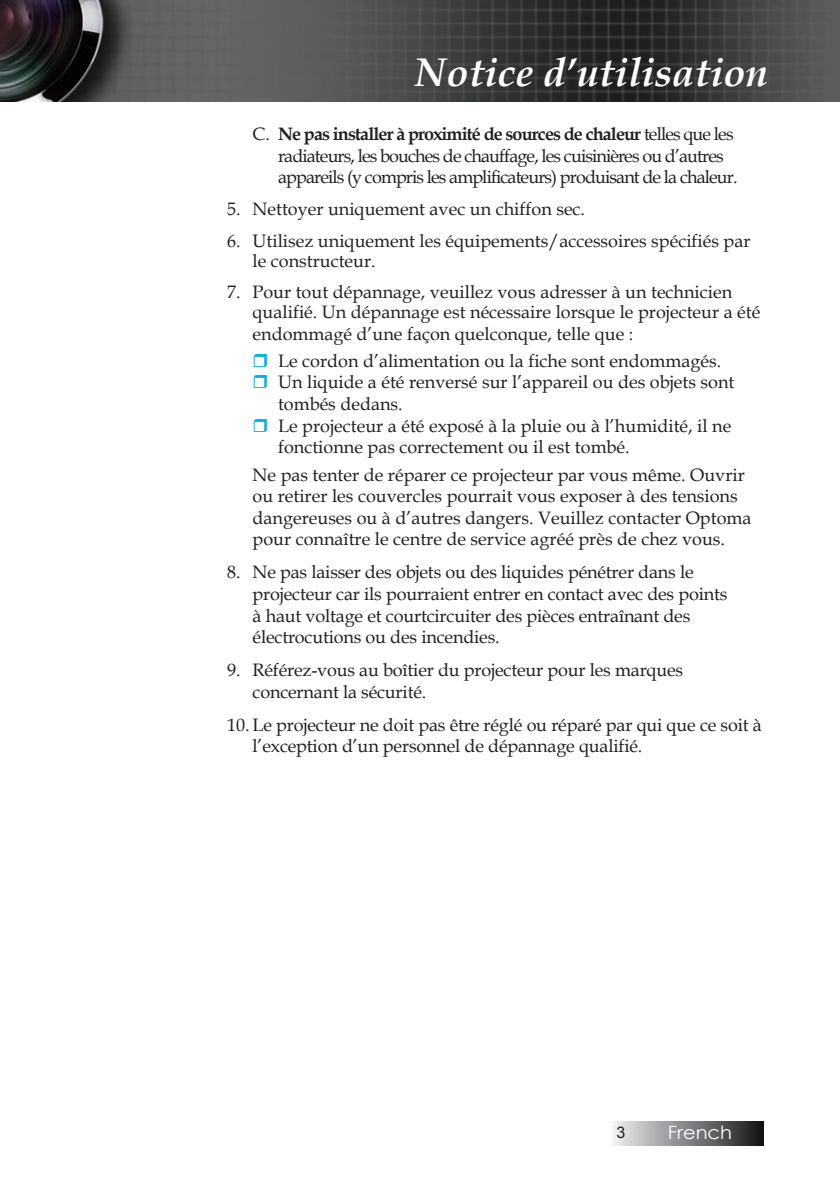
<style>
.page{position:relative;width:840px;height:1191px;background:#fff}
.page>*{position:absolute;margin:0;border:0;box-sizing:border-box;transform-origin:0 0}
.t1{font:italic 700 40px "Book Antiqua";color:#fff}
.t2{font:18.2px "Century Gothic";color:#fff;scale:1.06 1}
.t3{font:18px/21.6px "Book Antiqua";color:#231f20}
.t4{font:18px/21.6px "Book Antiqua";letter-spacing:-.05em;color:#231f20}
.s1{font-weight:700}
</style>
<div class="page">
<img style="left:0;top:0;width:839px;height:101px">
<svg style="left:613px;top:1121px;width:151px;height:24px;background:#808183"></svg>
<h1 class="t1" style="left:415px;top:45px;width:354px">Notice d’utilisation</h1>
<p class="t4" style="left:278px;top:123px;width:460px"><span class="s1">Ne pas installer à proximité de sources de chaleur</span> telles que les radiateurs, les bouches de chauffage, les cuisinières ou d’autres appareils (y compris les amplificateurs) produisant de la chaleur.</p>
<p class="t3" style="left:252px;top:193px;width:499px;line-height:31.4px">Nettoyer uniquement avec un chiffon sec.<br>Utilisez uniquement les équipements/accessoires spécifiés par</p>
<p class="t3" style="left:252px;top:244px;width:481px;line-height:31.4px">le constructeur.<br>Pour tout dépannage, veuillez vous adresser à un technicien</p>
<p class="t3" style="left:252px;top:301px;width:509px">qualifié. Un dépannage est nécessaire lorsque le projecteur a été endommagé d’une façon quelconque, telle que :</p>
<p class="t3" style="left:278px;top:349px;width:457px">Le cordon d’alimentation ou la fiche sont endommagés.<br>Un liquide a été renversé sur l’appareil ou des objets sont tombés dedans.<br>Le projecteur a été exposé à la pluie ou à l’humidité, il ne fonctionne pas correctement ou il est tombé.</p>
<p class="t3" style="left:252px;top:463px;width:500px">Ne pas tenter de réparer ce projecteur par vous même. Ouvrir ou retirer les couvercles pourrait vous exposer à des tensions dangereuses ou à d’autres dangers. Veuillez contacter Optoma pour connaître le centre de service agréé près de chez vous.</p>
<p class="t3" style="left:252px;top:561px;width:476px">Ne pas laisser des objets ou des liquides pénétrer dans le projecteur car ils pourraient entrer en contact avec des points à haut voltage et courtcircuiter des pièces entraînant des électrocutions ou des incendies.</p>
<p class="t3" style="left:252px;top:659px;width:432px">Référez-vous au boîtier du projecteur pour les marques concernant la sécurité.</p>
<p class="t3" style="left:252px;top:713px;width:510px;text-indent:-26px">10. Le projecteur ne doit pas être réglé ou réparé par qui que ce soit à l’exception d’un personnel de dépannage qualifié.</p>
<p class="t3" style="left:252px;top:123px;width:19px">C.</p>
<p class="t3" style="left:227px;top:193px;width:15px;line-height:31.4px">5.<br>6.</p>
<p class="t3" style="left:227px;top:281px;width:15px">7.</p>
<p class="t3" style="left:227px;top:561px;width:15px">8.</p>
<p class="t3" style="left:227px;top:659px;width:15px">9.</p>
<p class="t2" style="left:667px;top:1119px;width:62px">French</p>
</div>
